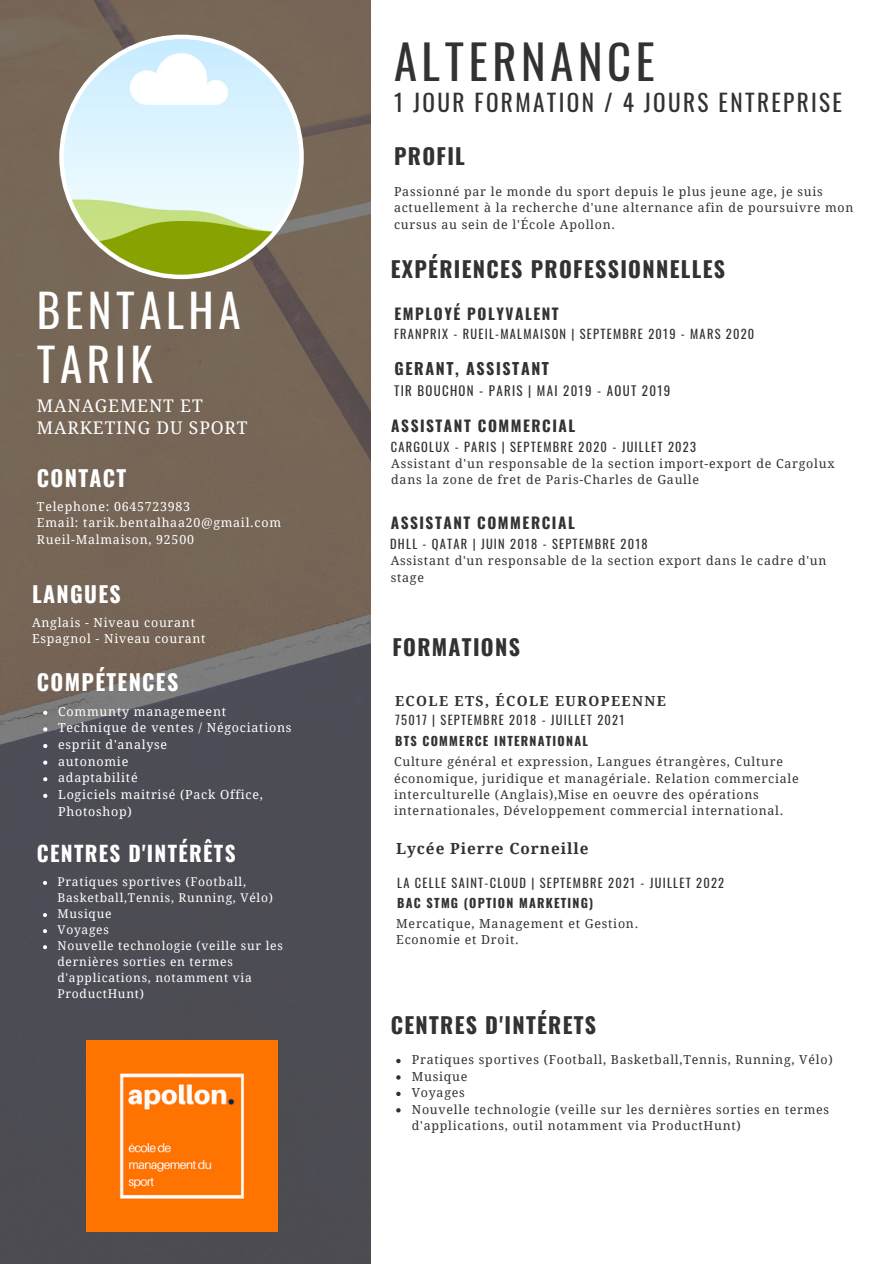
<style>
.page{position:relative;width:894px;height:1264px;background:#fff}
.page>*{position:absolute;margin:0;border:0;box-sizing:border-box;transform-origin:0 0}
.t1{font:46.5px "Oswald";letter-spacing:.1em;color:#323232}
.t2{font:45px "Oswald";letter-spacing:.1em;color:#fff}
.t3{font:23.25px "Oswald";letter-spacing:.1em;color:#323232}
.t4{font:700 21.9px "Oswald";letter-spacing:.06em;color:#323232}
.t5{font:700 21.9px "Oswald";letter-spacing:.06em;color:#fff}
.t6{font:700 21.15px "Oswald";letter-spacing:.06em;color:#fff}
.t7{font:17.4px/21.5px "Droid Serif";letter-spacing:.05em;color:#fff}
.t8{font:700 15.9px "Oswald";letter-spacing:.1em;color:#323232}
.t9{font:700 15.3px "Oswald";letter-spacing:.1em;color:#323232}
.t10{font:700 15.3px "Droid Serif";letter-spacing:.06em;color:#323232}
.t11{font:700 13.95px "Droid Serif";letter-spacing:.1em;color:#323232}
.t12{font:12.9px "Oswald";letter-spacing:.1em;color:#323232}
.t13{font:12.45px/16.5px "Droid Serif";letter-spacing:.06em;color:#323232}
.t14{font:12.45px/16.6px "Droid Serif";letter-spacing:.06em;color:#fff}
.t15{font:12.45px "Oswald";letter-spacing:.1em;color:#323232}
.t16{font:700 12.45px "Oswald";letter-spacing:.1em;color:#323232}
.t17{font:12px/16px "Droid Serif";letter-spacing:.06em;color:#fff}
</style>
<div class="page">
<img style="left:0;top:0;width:370px;height:1263px">
<svg style="left:59px;top:35px;width:245px;height:244px;background:#c1cdb9"></svg>
<img style="left:87px;top:1040px;width:190px;height:191px">
<svg style="left:396px;top:1058px;width:4px;height:5px"></svg>
<svg style="left:396px;top:1075px;width:4px;height:4px"></svg>
<svg style="left:396px;top:1091px;width:4px;height:5px"></svg>
<svg style="left:396px;top:1108px;width:4px;height:4px"></svg>
<svg style="left:43px;top:710px;width:4px;height:4px"></svg>
<svg style="left:43px;top:727px;width:4px;height:4px"></svg>
<svg style="left:43px;top:744px;width:4px;height:4px"></svg>
<svg style="left:43px;top:760px;width:4px;height:4px"></svg>
<svg style="left:43px;top:777px;width:4px;height:4px"></svg>
<svg style="left:43px;top:793px;width:4px;height:5px"></svg>
<svg style="left:43px;top:880px;width:4px;height:4px"></svg>
<svg style="left:43px;top:913px;width:4px;height:4px"></svg>
<svg style="left:43px;top:929px;width:4px;height:4px"></svg>
<svg style="left:43px;top:945px;width:4px;height:4px"></svg>
<p class="t2" style="left:37px;top:275px;width:205px">BENTALHA</p>
<p class="t2" style="left:37px;top:329px;width:117px">TARIK</p>
<p class="t7" style="left:37px;top:395px;width:212px">MANAGEMENT ET<br>MARKETING DU SPORT</p>
<p class="t5" style="left:37px;top:460px;width:91px">CONTACT</p>
<p class="t14" style="left:37px;top:498px;width:155px">Telephone: 0645723983</p>
<p class="t14" style="left:37px;top:514px;width:245px">Email: tarik.bentalhaa20@gmail.com</p>
<p class="t14" style="left:37px;top:531px;width:158px">Rueil-Malmaison, 92500</p>
<p class="t5" style="left:32px;top:576px;width:90px">LANGUES</p>
<p class="t14" style="left:32px;top:614px;width:164px">Anglais - Niveau courant</p>
<p class="t14" style="left:32px;top:630px;width:175px">Espagnol - Niveau courant</p>
<p class="t5" style="left:37px;top:665px;width:143px">COMPÉTENCES</p>
<p class="t14" style="left:58px;top:703px;width:169px">Communty managemeent</p>
<p class="t14" style="left:58px;top:719px;width:235px">Technique de ventes / Négociations</p>
<p class="t14" style="left:58px;top:736px;width:111px">espriit d'analyse</p>
<p class="t14" style="left:58px;top:753px;width:72px">autonomie</p>
<p class="t14" style="left:58px;top:769px;width:81px">adaptabilité</p>
<p class="t14" style="left:58px;top:786px;width:206px">Logiciels maitrisé (Pack Office,<br>Photoshop)</p>
<p class="t6" style="left:37px;top:837px;width:200px">CENTRES D'INTÉRÊTS</p>
<p class="t17" style="left:57px;top:873px;width:217px">Pratiques sportives (Football,<br>Basketball,Tennis, Running, Vélo)</p>
<p class="t17" style="left:57px;top:905px;width:56px">Musique</p>
<p class="t17" style="left:57px;top:922px;width:53px">Voyages</p>
<p class="t17" style="left:57px;top:938px;width:227px">Nouvelle technologie (veille sur les dernières sorties en termes d'applications, notamment via<br>ProductHunt)</p>
<p class="t1" style="left:394px;top:26px;width:262px">ALTERNANCE</p>
<p class="t3" style="left:394px;top:85px;width:449px">1 JOUR FORMATION / 4 JOURS ENTREPRISE</p>
<p class="t4" style="left:394px;top:139px;width:72px">PROFIL</p>
<p class="t13" style="left:394px;top:183px;width:461px">Passionné par le monde du sport depuis le plus jeune age, je suis actuellement à la recherche d'une alternance afin de poursuivre mon cursus au sein de l'École Apollon.</p>
<p class="t4" style="left:390px;top:252px;width:336px">EXPÉRIENCES PROFESSIONNELLES</p>
<p class="t9" style="left:394px;top:301px;width:165px">EMPLOYÉ POLYVALENT</p>
<p class="t15" style="left:394px;top:324px;width:361px">FRANPRIX - RUEIL-MALMAISON | SEPTEMBRE 2019 - MARS 2020</p>
<p class="t8" style="left:394px;top:356px;width:156px">GERANT, ASSISTANT</p>
<p class="t12" style="left:394px;top:380px;width:278px">TIR BOUCHON - PARIS | MAI 2019 - AOUT 2019</p>
<p class="t9" style="left:391px;top:413px;width:185px">ASSISTANT COMMERCIAL</p>
<p class="t15" style="left:390px;top:437px;width:307px">CARGOLUX - PARIS | SEPTEMBRE 2020 - JUILLET 2023</p>
<p class="t13" style="left:391px;top:455px;width:444px">Assistant d'un responsable de la section import-export de Cargolux dans la zone de fret de Paris-Charles de Gaulle</p>
<p class="t9" style="left:390px;top:511px;width:185px">ASSISTANT COMMERCIAL</p>
<p class="t15" style="left:390px;top:534px;width:259px">DHLL - QATAR | JUIN 2018 - SEPTEMBRE 2018</p>
<p class="t13" style="left:390px;top:553px;width:437px">Assistant d'un responsable de la section export dans le cadre d'un stage</p>
<p class="t4" style="left:392px;top:630px;width:129px">FORMATIONS</p>
<p class="t11" style="left:395px;top:693px;width:272px">ECOLE ETS, ÉCOLE EUROPEENNE</p>
<p class="t15" style="left:395px;top:710px;width:230px">75017 | SEPTEMBRE 2018 - JUILLET 2021</p>
<p class="t16" style="left:395px;top:731px;width:194px">BTS COMMERCE INTERNATIONAL</p>
<p class="t13" style="left:394px;top:753px;width:406px">Culture général et expression, Langues étrangères, Culture économique, juridique et managériale. Relation commerciale interculturelle (Anglais),Mise en oeuvre des opérations internationales, Développement commercial international.</p>
<p class="t10" style="left:396px;top:839px;width:194px">Lycée Pierre Corneille</p>
<p class="t16" style="left:397px;top:893px;width:197px">BAC STMG (OPTION MARKETING)</p>
<p class="t15" style="left:397px;top:872px;width:328px">LA CELLE SAINT-CLOUD | SEPTEMBRE 2021 - JUILLET 2022</p>
<p class="t13" style="left:396px;top:915px;width:243px">Mercatique, Management et Gestion.</p>
<p class="t13" style="left:396px;top:931px;width:124px">Economie et Droit.</p>
<p class="t4" style="left:390px;top:1007px;width:207px">CENTRES D'INTÉRETS</p>
<p class="t13" style="left:412px;top:1051px;width:422px">Pratiques sportives (Football, Basketball,Tennis, Running, Vélo)</p>
<p class="t13" style="left:412px;top:1068px;width:57px">Musique</p>
<p class="t13" style="left:412px;top:1084px;width:54px">Voyages</p>
<p class="t13" style="left:412px;top:1101px;width:419px">Nouvelle technologie (veille sur les dernières sorties en termes d'applications, outil notamment via ProductHunt)</p>
</div>
